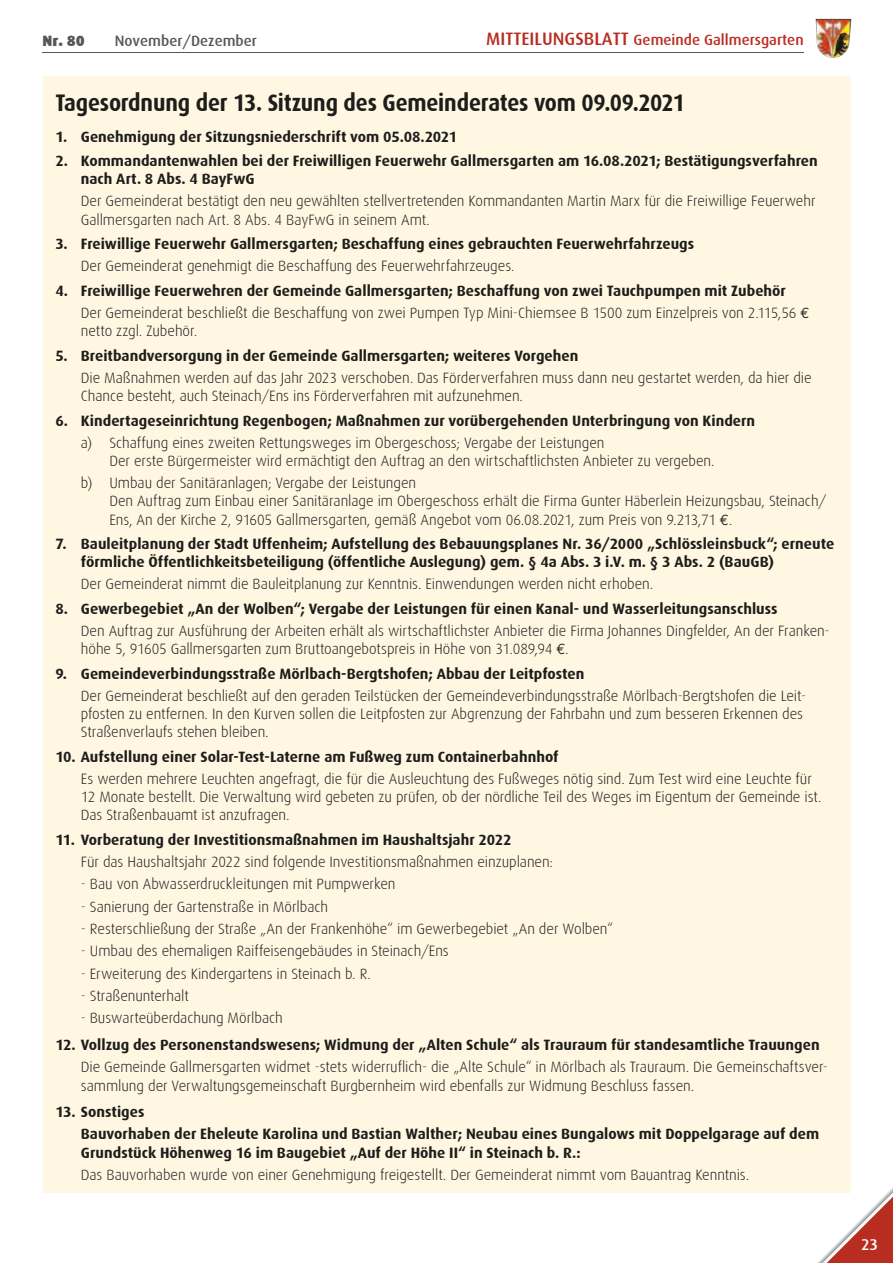
<style>
.page{position:relative;width:893px;height:1263px;background:#fff}
.page>*{position:absolute;margin:0;border:0;box-sizing:border-box;transform-origin:0 0}
.t1{font:700 24px "Dax";letter-spacing:-.01em;color:#1d1d1b;scale:.91 1}
.t2{font:500 15.75px "Dax";color:#fff}
.t3{font:300 15px/18.1px "Dax";letter-spacing:-.005em;color:#1d1d1b}
.t4{font:700 15px/18.1px "Dax";color:#1d1d1b}
.t5{font:500 15px "Dax";color:#b92d21}
.t6{font:500 15px "Dax";color:#575756}
.t7{font:900 15px "Dax";color:#575756}
.s1{font-size:18px}
.s2{font-weight:700}
.s3{font-family:"Euro Mono";font-weight:400}
</style>
<div class="page">
<img style="left:816px;top:19px;width:35px;height:39px">
<hr style="left:42px;top:52px;width:762px;height:1px;background:#575756">
<svg style="left:818px;top:1175px;width:75px;height:88px"></svg>
<div style="left:43px;top:77px;width:807px;height:1116px;background:#fff7e2"></div>
<p class="t7" style="left:43px;top:32px;width:44px">Nr. 80</p>
<p class="t6" style="left:115px;top:33px;width:144px">November/Dezember</p>
<p class="t5" style="left:486px;top:32px;width:319px"><span class="s1">MITTEILUNGSBLATT</span> Gemeinde Gallmersgarten</p>
<h1 class="t1" style="left:55px;top:90px;width:694px">Tagesordnung der 13. Sitzung des Gemeinderates vom 09.09.2021</h1>
<p class="t4" style="left:55px;top:128px;width:403px">1. Genehmigung der Sitzungsniederschrift vom 05.08.2021</p>
<p class="t4" style="left:81px;top:152px;width:738px;text-indent:-26px">2. Kommandantenwahlen bei der Freiwilligen Feuerwehr Gallmersgarten am 16.08.2021; Best‰tigungsverfahren nach Art. 8 Abs. 4 BayFwG</p>
<p class="t3" style="left:81px;top:193px;width:736px">Der Gemeinderat best‰tigt den neu gew‰hlten stellvertretenden Kommandanten Martin Marx f¸r die Freiwillige Feuerwehr<br>Gallmersgarten nach Art. 8 Abs. 4 BayFwG in seinem Amt.</p>
<p class="t4" style="left:55px;top:235px;width:640px">3. Freiwillige Feuerwehr Gallmersgarten; Beschaffung eines gebrauchten Feuerwehrfahrzeugs</p>
<p class="t3" style="left:81px;top:258px;width:435px">Der Gemeinderat genehmigt die Beschaffung des Feuerwehrfahrzeuges.</p>
<p class="t3" style="left:81px;top:280px;width:730px;line-height:22.4px;text-indent:-26px"><span class="s2">4. Freiwillige Feuerwehren der Gemeinde Gallmersgarten; Beschaffung von zwei Tauchpumpen mit Zubehˆr<br></span>Der Gemeinderat beschlieflt die Beschaffung von zwei Pumpen Typ Mini-Chiemsee B 1500 zum Einzelpreis von 2.115,56 <span class="s3">€</span></p>
<p class="t3" style="left:81px;top:323px;width:118px">netto zzgl. Zubehˆr.</p>
<p class="t4" style="left:55px;top:347px;width:525px">5. Breitbandversorgung in der Gemeinde Gallmersgarten; weiteres Vorgehen</p>
<p class="t3" style="left:81px;top:369px;width:732px">Die Maflnahmen werden auf das Jahr 2023 verschoben. Das Fˆrderverfahren muss dann neu gestartet werden, da hier die<br>Chance besteht, auch Steinach/Ens ins Fˆrderverfahren mit aufzunehmen.</p>
<p class="t4" style="left:55px;top:412px;width:701px">6. Kindertageseinrichtung Regenbogen; Maflnahmen zur vor¸bergehenden Unterbringung von Kindern</p>
<p class="t3" style="left:109px;top:434px;width:607px;text-indent:-28px">a) Schaffung eines zweiten Rettungsweges im Obergeschoss; Vergabe der Leistungen<br>Der erste B¸rgermeister wird erm‰chtigt den Auftrag an den wirtschaftlichsten Anbieter zu vergeben.</p>
<p class="t3" style="left:109px;top:475px;width:719px;text-indent:-28px">b) Umbau der Sanit‰ranlagen; Vergabe der Leistungen<br>Den Auftrag zum Einbau einer Sanit‰ranlage im Obergeschoss erh‰lt die Firma Gunter H‰berlein Heizungsbau, Steinach/<br>Ens, An der Kirche 2, 91605 Gallmersgarten, gem‰fl Angebot vom 06.08.2021, zum Preis von 9.213,71 <span class="s3">€</span>.</p>
<p class="t4" style="left:81px;top:535px;width:755px;text-indent:-26px">7. Bauleitplanung der Stadt Uffenheim; Aufstellung des Bebauungsplanes Nr. 36/2000 ÑSchlˆssleinsbuckì; erneute fˆrmliche ÷ffentlichkeitsbeteiligung (ˆffentliche Auslegung) gem. ß 4a Abs. 3 i.V. m. ß 3 Abs. 2 (BauGB)</p>
<p class="t3" style="left:81px;top:576px;width:574px">Der Gemeinderat nimmt die Bauleitplanung zur Kenntnis. Einwendungen werden nicht erhoben.</p>
<p class="t4" style="left:55px;top:600px;width:724px">8. Gewerbegebiet ÑAn der Wolbenì; Vergabe der Leistungen f¸r einen Kanal- und Wasserleitungsanschluss</p>
<p class="t3" style="left:81px;top:623px;width:750px">Den Auftrag zur Ausf¸hrung der Arbeiten erh‰lt als wirtschaftlichster Anbieter die Firma Johannes Dingfelder, An der Franken&shy;hˆhe 5, 91605 Gallmersgarten zum Bruttoangebotspreis in Hˆhe von 31.089,94 <span class="s3">€</span>.</p>
<p class="t4" style="left:55px;top:665px;width:531px">9. Gemeindeverbindungsstrafle Mˆrlbach-Bergtshofen; Abbau der Leitpfosten</p>
<p class="t3" style="left:81px;top:687px;width:727px">Der Gemeinderat beschlieflt auf den geraden Teilst¸cken der Gemeindeverbindungsstrafle Mˆrlbach-Bergtshofen die Leit&shy;pfosten zu entfernen. In den Kurven sollen die Leitpfosten zur Abgrenzung der Fahrbahn und zum besseren Erkennen des<br>Straflenverlaufs stehen bleiben.</p>
<p class="t4" style="left:55px;top:748px;width:505px">10. Aufstellung einer Solar-Test-Laterne am Fuflweg zum Containerbahnhof</p>
<p class="t3" style="left:81px;top:770px;width:742px">Es werden mehrere Leuchten angefragt, die f¸r die Ausleuchtung des Fuflweges nˆtig sind. Zum Test wird eine Leuchte f¸r<br>12 Monate bestellt. Die Verwaltung wird gebeten zu pr¸fen, ob der nˆrdliche Teil des Weges im Eigentum der Gemeinde ist.<br>Das Straflenbauamt ist anzufragen.</p>
<p class="t4" style="left:55px;top:831px;width:458px">11. Vorberatung der Investitionsmaflnahmen im Haushaltsjahr 2022</p>
<p class="t3" style="left:81px;top:853px;width:474px">F¸r das Haushaltsjahr 2022 sind folgende Investitionsmaflnahmen einzuplanen:</p>
<p class="t3" style="left:81px;top:876px;width:316px">- Bau von Abwasserdruckleitungen mit Pumpwerken</p>
<p class="t3" style="left:81px;top:898px;width:249px">- Sanierung der Gartenstrafle in Mˆrlbach</p>
<p class="t3" style="left:81px;top:920px;width:534px">- Resterschlieflung der Strafle ÑAn der Frankenhˆheì im Gewerbegebiet ÑAn der Wolbenì</p>
<p class="t3" style="left:81px;top:943px;width:369px">- Umbau des ehemaligen Raiffeisengeb‰udes in Steinach/Ens</p>
<p class="t3" style="left:81px;top:965px;width:292px">- Erweiterung des Kindergartens in Steinach b. R.</p>
<p class="t3" style="left:81px;top:987px;width:109px">- Straflenunterhalt</p>
<p class="t3" style="left:81px;top:1010px;width:204px">- Buswarte¸berdachung Mˆrlbach</p>
<p class="t4" style="left:55px;top:1036px;width:766px">12. Vollzug des Personenstandswesens; Widmung der ÑAlten Schuleì als Trauraum f¸r standesamtliche Trauungen</p>
<p class="t3" style="left:81px;top:1059px;width:748px">Die Gemeinde Gallmersgarten widmet -stets widerruflich- die ÑAlte Schuleì in Mˆrlbach als Trauraum. Die Gemeinschaftsver&shy;sammlung der Verwaltungsgemeinschaft Burgbernheim wird ebenfalls zur Widmung Beschluss fassen.</p>
<p class="t4" style="left:81px;top:1101px;width:740px;line-height:22.4px;text-indent:-26px">13. Sonstiges<br>Bauvorhaben der Eheleute Karolina und Bastian Walther; Neubau eines Bungalows mit Doppelgarage auf dem</p>
<p class="t4" style="left:81px;top:1144px;width:501px">Grundst¸ck Hˆhenweg 16 im Baugebiet ÑAuf der Hˆhe IIì in Steinach b. R.:</p>
<p class="t3" style="left:81px;top:1166px;width:670px">Das Bauvorhaben wurde von einer Genehmigung freigestellt. Der Gemeinderat nimmt vom Bauantrag Kenntnis.</p>
<p class="t2" style="left:861px;top:1236px;width:19px">23</p>
</div>
